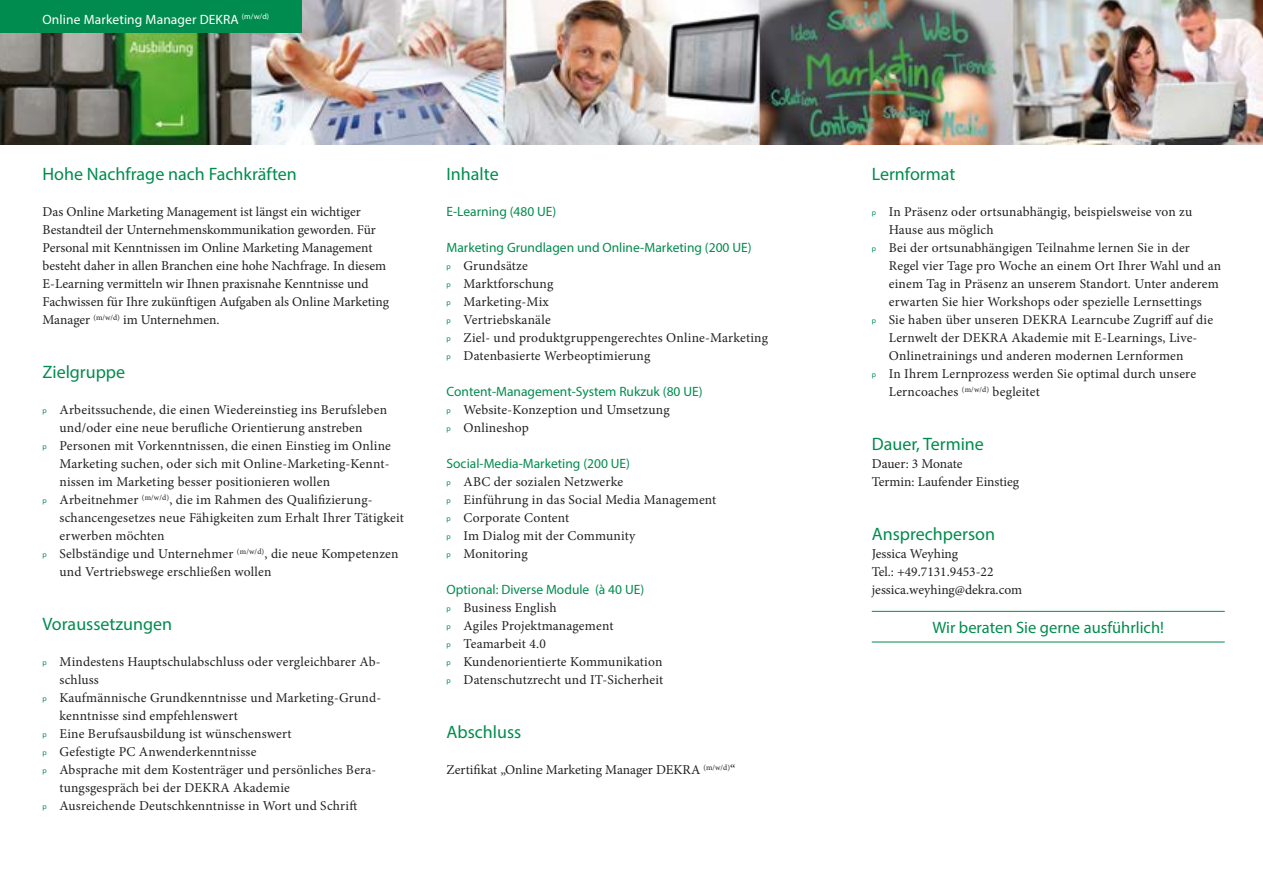
<style>
.page{position:relative;width:1263px;height:893px;background:#fff}
.page>*{position:absolute;margin:0;border:0;box-sizing:border-box;transform-origin:0 0}
.t1{font:18px "Myriad Pro";color:#008c4e}
.t2{font:16.5px "Myriad Pro";color:#008c4e}
.t3{font:13.5px/18px "Minion Pro";letter-spacing:.01em;color:#231f20}
.t4{font:13.5px "Myriad Pro";color:#008c4e}
.t5{font:13.5px "Myriad Pro";letter-spacing:.01em;color:#fff}
.s1{font-family:"Myriad Pro";font-size:7.5px;color:#008c4e}
</style>
<div class="page">
<hr style="left:872px;top:611px;width:353px;height:1px;background:#008c4e">
<hr style="left:872px;top:642px;width:353px;height:1px;background:#008c4e">
<img style="left:0;top:0;width:1263px;height:145px">
<div style="left:0;top:0;width:302px;height:32px;background:#008c4e"></div>
<p class="t5" style="left:43px;top:11px;width:228px">Online Marketing Manager DEKRA <sup>(m/w/d)</sup></p>
<h1 class="t1" style="left:43px;top:163px;width:256px">Hohe Nachfrage nach Fachkräften</h1>
<p class="t3" style="left:43px;top:203px;width:348px">Das Online Marketing Management ist längst ein wichtiger Bestandteil der Unternehmenskommunikation geworden. Für Personal mit Kenntnissen im Online Marketing Management besteht daher in allen Branchen eine hohe Nachfrage. In diesem E-Learning vermitteln wir Ihnen praxisnahe Kenntnisse und Fachwissen für Ihre zukünftigen Aufgaben als Online Marketing Manager <sup>(m/w/d)</sup> im Unternehmen.</p>
<h1 class="t1" style="left:43px;top:361px;width:84px">Zielgruppe</h1>
<p class="t3" style="left:43px;top:401px;width:346px"><span class="s1">Q</span> Arbeitssuchende, die einen Wiedereinstieg ins Berufsleben</p>
<p class="t3" style="left:60px;top:419px;width:305px">und/oder eine neue berufliche Orientierung anstreben</p>
<p class="t3" style="left:43px;top:437px;width:350px"><span class="s1">Q</span> Personen mit Vorkenntnissen, die einen Einstieg im Online</p>
<p class="t3" style="left:60px;top:455px;width:331px">Marketing suchen, oder sich mit Online-Marketing-Kennt-</p>
<p class="t3" style="left:60px;top:473px;width:272px">nissen im Marketing besser positionieren wollen</p>
<p class="t3" style="left:43px;top:491px;width:332px"><span class="s1">Q</span> Arbeitnehmer <sup>(m/w/d)</sup>, die im Rahmen des Qualifizierung-</p>
<p class="t3" style="left:60px;top:509px;width:346px">schancengesetzes neue Fähigkeiten zum Erhalt Ihrer Tätigkeit</p>
<p class="t3" style="left:60px;top:527px;width:106px">erwerben möchten</p>
<p class="t3" style="left:43px;top:545px;width:358px"><span class="s1">Q</span> Selbständige und Unternehmer <sup>(m/w/d)</sup>, die neue Kompetenzen</p>
<p class="t3" style="left:60px;top:563px;width:214px">und Vertriebswege erschließen wollen</p>
<h1 class="t1" style="left:43px;top:613px;width:131px">Voraussetzungen</h1>
<p class="t3" style="left:43px;top:653px;width:340px"><span class="s1">Q</span> Mindestens Hauptschulabschluss oder vergleichbarer Ab-</p>
<p class="t3" style="left:60px;top:671px;width:41px">schluss</p>
<p class="t3" style="left:43px;top:689px;width:340px"><span class="s1">Q</span> Kaufmännische Grundkenntnisse und Marketing-Grund-</p>
<p class="t3" style="left:60px;top:707px;width:180px">kenntnisse sind empfehlenswert</p>
<p class="t3" style="left:43px;top:725px;width:251px"><span class="s1">Q</span> Eine Berufsausbildung ist wünschenswert</p>
<p class="t3" style="left:43px;top:743px;width:215px"><span class="s1">Q</span> Gefestigte PC Anwenderkenntnisse</p>
<p class="t3" style="left:43px;top:761px;width:335px"><span class="s1">Q</span> Absprache mit dem Kostenträger und persönliches Bera-</p>
<p class="t3" style="left:60px;top:779px;width:232px">tungsgespräch bei der DEKRA Akademie</p>
<p class="t3" style="left:43px;top:797px;width:316px"><span class="s1">Q</span> Ausreichende Deutschkenntnisse in Wort und Schrift</p>
<h1 class="t1" style="left:446px;top:163px;width:54px">Inhalte</h1>
<p class="t4" style="left:446px;top:203px;width:111px">E-Learning (480 UE)</p>
<p class="t4" style="left:446px;top:239px;width:307px">Marketing Grundlagen und Online-Marketing (200 UE)</p>
<p class="t3" style="left:446px;top:257px;width:323px"><span class="s1">Q</span> Grundsätze<br><span class="s1">Q</span> Marktforschung<br><span class="s1">Q</span> Marketing-Mix<br><span class="s1">Q</span> Vertriebskanäle<br><span class="s1">Q</span> Ziel- und produktgruppengerechtes Online-Marketing<br><span class="s1">Q</span> Datenbasierte Werbeoptimierung</p>
<p class="t4" style="left:446px;top:383px;width:258px">Content-Management-System Rukzuk (80 UE)</p>
<p class="t3" style="left:446px;top:401px;width:225px"><span class="s1">Q</span> Website-Konzeption und Umsetzung<br><span class="s1">Q</span> Onlineshop</p>
<p class="t4" style="left:446px;top:455px;width:185px">Social-Media-Marketing (200 UE)</p>
<p class="t3" style="left:446px;top:473px;width:271px"><span class="s1">Q</span> ABC der sozialen Netzwerke<br><span class="s1">Q</span> Einführung in das Social Media Management<br><span class="s1">Q</span> Corporate Content<br><span class="s1">Q</span> Im Dialog mit der Community<br><span class="s1">Q</span> Monitoring</p>
<p class="t4" style="left:446px;top:581px;width:199px">Optional: Diverse Module (à 40 UE)</p>
<p class="t3" style="left:446px;top:599px;width:218px"><span class="s1">Q</span> Business English<br><span class="s1">Q</span> Agiles Projektmanagement<br><span class="s1">Q</span> Teamarbeit 4.0<br><span class="s1">Q</span> Kundenorientierte Kommunikation<br><span class="s1">Q</span> Datenschutzrecht und IT-Sicherheit</p>
<h1 class="t1" style="left:446px;top:721px;width:76px">Abschluss</h1>
<p class="t3" style="left:446px;top:761px;width:290px">Zertifikat „Online Marketing Manager DEKRA <sup>(m/w/d)</sup>“</p>
<h1 class="t1" style="left:872px;top:163px;width:85px">Lernformat</h1>
<p class="t3" style="left:872px;top:203px;width:322px"><span class="s1">Q</span> In Präsenz oder ortsunabhängig, beispielsweise von zu</p>
<p class="t3" style="left:889px;top:221px;width:106px">Hause aus möglich</p>
<p class="t3" style="left:872px;top:239px;width:320px"><span class="s1">Q</span> Bei der ortsunabhängigen Teilnahme lernen Sie in der</p>
<p class="t3" style="left:889px;top:257px;width:334px">Regel vier Tage pro Woche an einem Ort Ihrer Wahl und an</p>
<p class="t3" style="left:889px;top:275px;width:332px">einem Tag in Präsenz an unserem Standort. Unter anderem</p>
<p class="t3" style="left:889px;top:293px;width:315px">erwarten Sie hier Workshops oder spezielle Lernsettings</p>
<p class="t3" style="left:872px;top:311px;width:343px"><span class="s1">Q</span> Sie haben über unseren DEKRA Learncube Zugriff auf die</p>
<p class="t3" style="left:889px;top:329px;width:310px">Lernwelt der DEKRA Akademie mit E-Learnings, Live-</p>
<p class="t3" style="left:889px;top:347px;width:296px">Onlinetrainings und anderen modernen Lernformen</p>
<p class="t3" style="left:872px;top:365px;width:326px"><span class="s1">Q</span> In Ihrem Lernprozess werden Sie optimal durch unsere</p>
<p class="t3" style="left:889px;top:383px;width:153px">Lerncoaches <sup>(m/w/d)</sup> begleitet</p>
<h1 class="t1" style="left:872px;top:433px;width:114px">Dauer, Termine</h1>
<p class="t3" style="left:872px;top:455px;width:149px">Dauer: 3 Monate<br>Termin: Laufender Einstieg</p>
<h1 class="t1" style="left:872px;top:523px;width:125px">Ansprechperson</h1>
<p class="t3" style="left:872px;top:545px;width:152px">Jessica Weyhing<br>Tel.: +49.7131.9453-22 jessica.weyhing@dekra.com</p>
<p class="t2" style="left:932px;top:617px;width:233px">Wir beraten Sie gerne ausführlich!</p>
</div>
